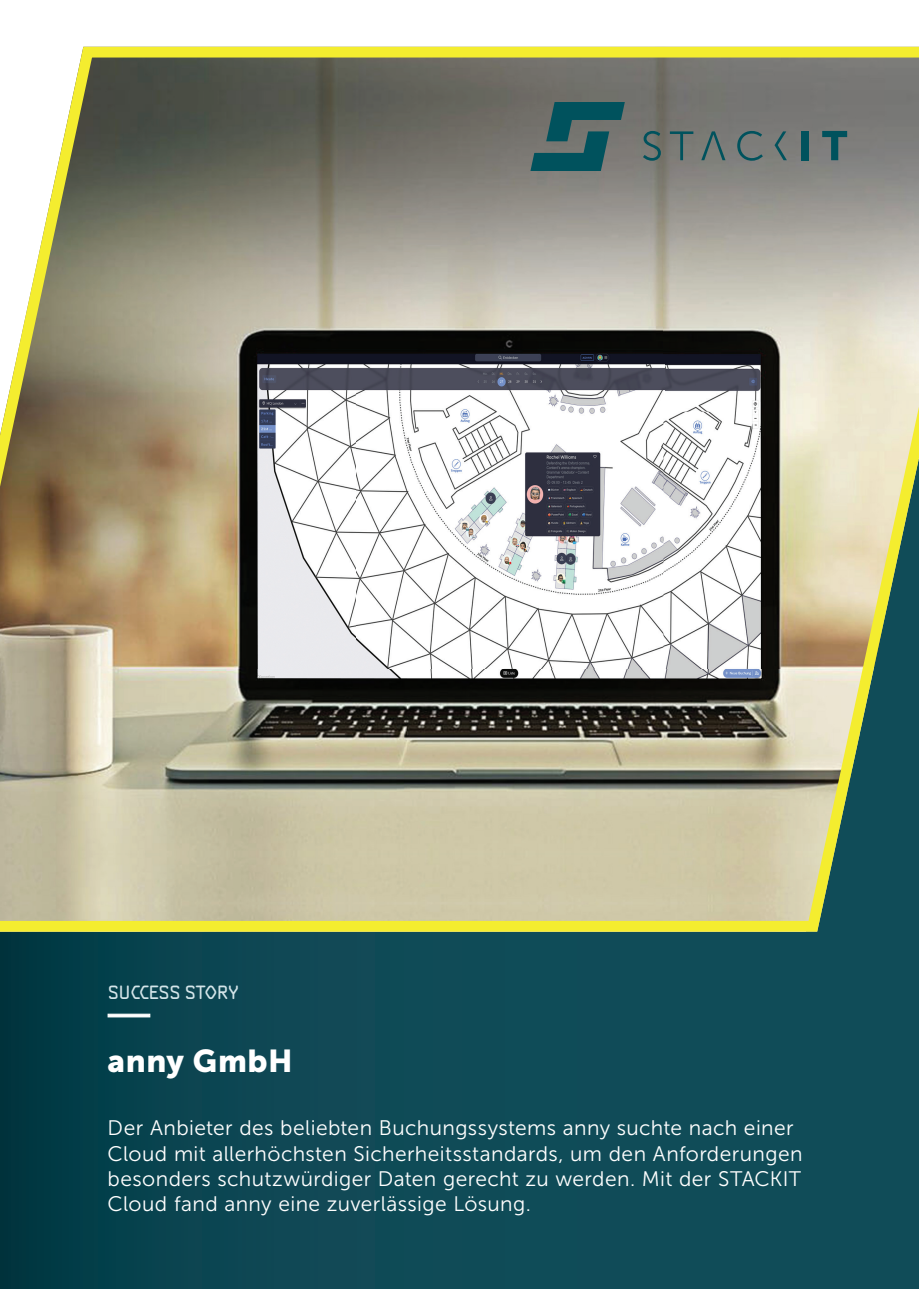
<style>
.page{position:relative;width:919px;height:1289px;background:#fff}
.page>*{position:absolute;margin:0;border:0;box-sizing:border-box;transform-origin:0 0}
.t1{font:31.5px "Museo Sans 900";letter-spacing:.02em;color:#fff}
.t2{font:21px/25.2px "Museo Sans 300";letter-spacing:.02em;color:#fff}
.t3{font:18px "OCRA Tribute Pro";color:#d4e5e9}
</style>
<div class="page">
<svg style="left:0;top:937px;width:918px;height:351px;background:#0d4753"></svg>
<img style="left:0;top:46px;width:918px;height:891px">
<svg style="left:108px;top:1013px;width:42px;height:4px"></svg>
<svg style="left:530px;top:102px;width:95px;height:69px;background:#386266"></svg>
<svg style="left:643px;top:131px;width:17px;height:30px"></svg>
<svg style="left:669px;top:131px;width:24px;height:29px"></svg>
<svg style="left:701px;top:131px;width:24px;height:29px"></svg>
<svg style="left:737px;top:131px;width:25px;height:30px"></svg>
<svg style="left:774px;top:131px;width:12px;height:29px"></svg>
<div style="left:801px;top:131px;width:7px;height:29px;background:#00525d"></div>
<svg style="left:822px;top:131px;width:25px;height:29px"></svg>
<p class="t3" style="left:108px;top:981px;width:132px">SUCCESS STORY</p>
<h1 class="t1" style="left:108px;top:1043px;width:187px">anny GmbH</h1>
<p class="t2" style="left:108px;top:1115px;width:696px">Der Anbieter des beliebten Buchungssystems anny suchte nach einer Cloud mit allerhöchsten Sicherheitsstandards, um den Anforderungen besonders schutzwürdiger Daten gerecht zu werden. Mit der STACKIT Cloud fand anny eine zuverlässige Lösung.</p>
</div>
